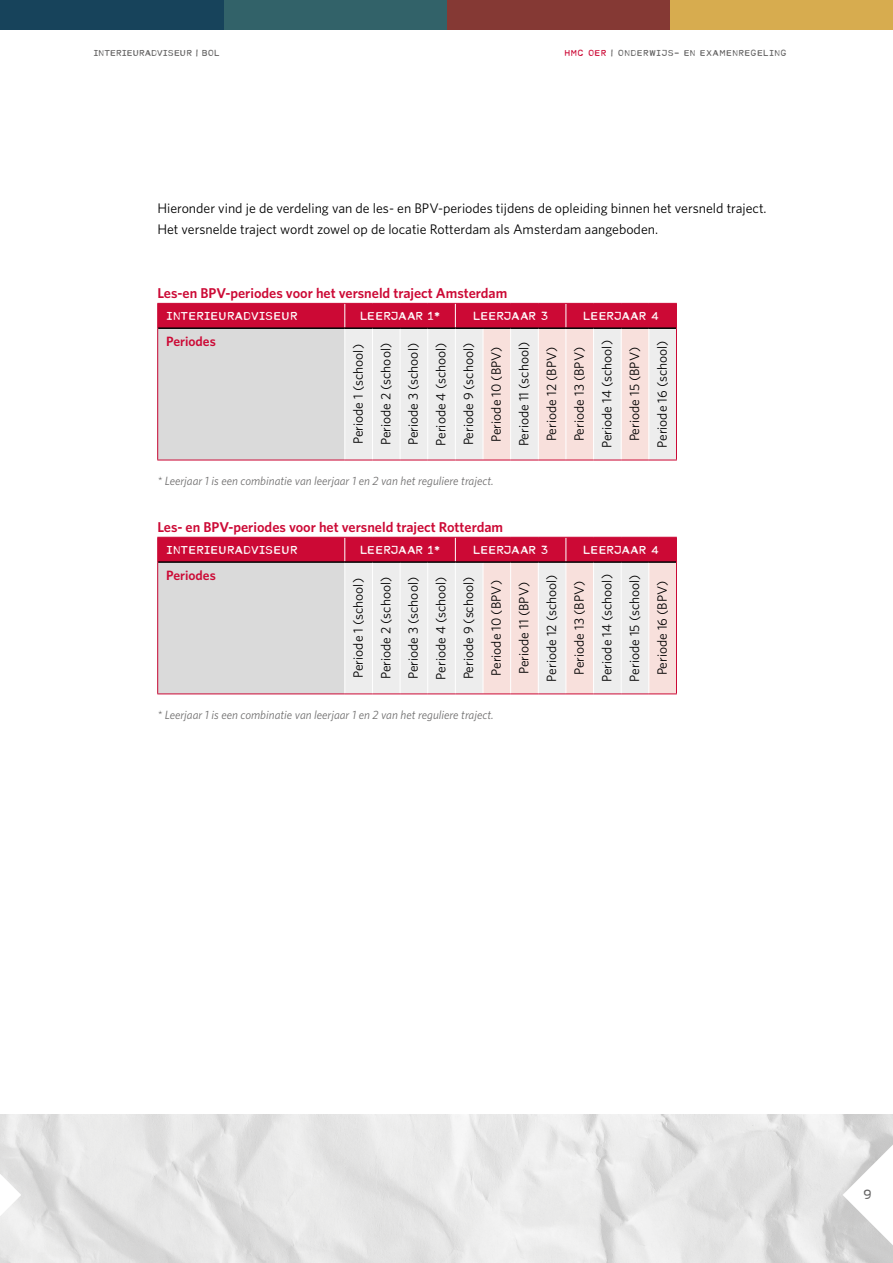
<style>
.page{position:relative;width:893px;height:1263px;background:#fff}
.page>*{position:absolute;margin:0;border:0;box-sizing:border-box;transform-origin:0 0}
.t1{font:600 14.25px "Whitney";color:#cc0935}
.t2{font:13.8px/21.3px "Whitney";color:#000}
.t3{font:13.5px/27.6px "Whitney";color:#000;text-align:center}
.t4{font:600 13.5px "Whitney";color:#cc0935}
.t5{font:13.5px "MODERNTYPEWRITER";color:#646363}
.t6{font:italic 12px "Whitney";color:#706f6f}
.t7{font:12px "MODERNTYPEWRITER";letter-spacing:-.03em;color:#fff}
.t8{font:9px "MODERNTYPEWRITER";letter-spacing:.03em;color:#646363}
.s1{color:#cc0935}
</style>
<div class="page">
<img style="left:0;top:1114px;width:893px;height:149px">
<div style="left:670px;top:0;width:223px;height:30px;background:#d7ac4f"></div>
<div style="left:446px;top:0;width:224px;height:30px;background:#853934"></div>
<div style="left:223px;top:0;width:223px;height:30px;background:#326269"></div>
<div style="left:0;top:0;width:223px;height:30px;background:#17435b"></div>
<svg style="left:843px;top:1132px;width:50px;height:126px"></svg>
<svg style="left:0;top:1132px;width:21px;height:126px"></svg>
<svg style="left:157px;top:303px;width:520px;height:158px;background:#e0b9c1"></svg>
<svg style="left:157px;top:537px;width:520px;height:157px;background:#e0b9c1"></svg>
<p class="t8" style="left:94px;top:48px;width:12px">INTERIE</p>
<p class="t8" style="left:133px;top:48px;width:14px">URADVISE</p>
<p class="t8" style="left:180px;top:48px;width:41px">UR | BOL</p>
<p class="t8" style="left:565px;top:48px;width:224px"><span class="s1">HMC OER</span> | ONDERWIJS- EN EXAMENREGELING</p>
<p class="t2" style="left:157px;top:197px;width:611px">Hieronder vind je de verdeling van de les- en BPV-periodes tijdens de opleiding binnen het versneld traject.<br>Het versnelde traject wordt zowel op de locatie Rotterdam als Amsterdam aangeboden.</p>
<p class="t1" style="left:157px;top:283px;width:352px">Les-en BPV-periodes voor het versneld traject Amsterdam</p>
<p class="t7" style="left:166px;top:309px;width:133px">INTERIEU RADVISEU R</p>
<p class="t7" style="left:360px;top:309px;width:82px">LEERJAAR 1*</p>
<p class="t7" style="left:473px;top:309px;width:77px">LEERJAAR 3</p>
<p class="t7" style="left:583px;top:309px;width:77px">LEERJAAR 4</p>
<p class="t4" style="left:166px;top:332px;width:51px">Periodes</p>
<p class="t3" style="left:344px;top:448px;width:109px;rotate:-90deg">Periode 1 (school)<br>Periode 2 (school)<br>Periode 3 (school)<br>Periode 4 (school)<br>Periode 9 (school)<br>Periode 10 (BPV)<br>Periode 11 (school)<br>Periode 12 (BPV)<br>Periode 13 (BPV)<br>Periode 14 (school)<br>Periode 15 (BPV)<br>Periode 16 (school)</p>
<p class="t6" style="left:157px;top:473px;width:338px">* Leerjaar 1 is een combinatie van leerjaar 1 en 2 van het reguliere traject.</p>
<p class="t1" style="left:157px;top:517px;width:347px">Les- en BPV-periodes voor het versneld traject Rotterdam</p>
<p class="t7" style="left:166px;top:543px;width:133px">INTERIEU RADVISEU R</p>
<p class="t7" style="left:360px;top:543px;width:82px">LEERJAAR 1*</p>
<p class="t7" style="left:473px;top:543px;width:77px">LEERJAAR 3</p>
<p class="t7" style="left:583px;top:543px;width:77px">LEERJAAR 4</p>
<p class="t4" style="left:166px;top:566px;width:51px">Periodes</p>
<p class="t3" style="left:344px;top:682px;width:109px;rotate:-90deg">Periode 1 (school)<br>Periode 2 (school)<br>Periode 3 (school)<br>Periode 4 (school)<br>Periode 9 (school)<br>Periode 10 (BPV)<br>Periode 11 (BPV)<br>Periode 12 (school)<br>Periode 13 (BPV)<br>Periode 14 (school)<br>Periode 15 (school)<br>Periode 16 (BPV)</p>
<p class="t6" style="left:157px;top:707px;width:338px">* Leerjaar 1 is een combinatie van leerjaar 1 en 2 van het reguliere traject.</p>
<p class="t5" style="left:863px;top:1187px;width:10px">9</p>
</div>
